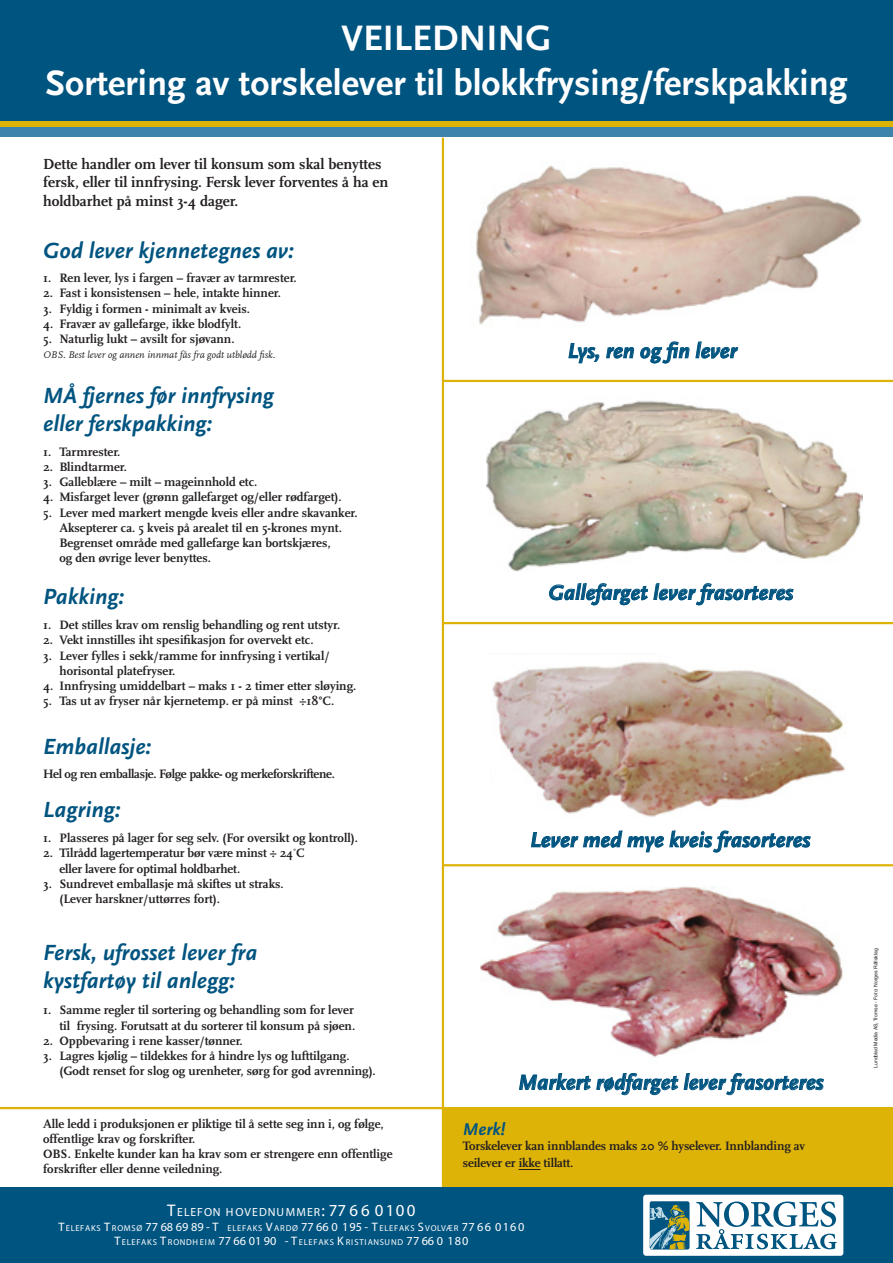
<style>
.page{position:relative;width:893px;height:1263px;background:#fff}
.page>*{position:absolute;margin:0;border:0;box-sizing:border-box;transform-origin:0 0}
.t1{font:700 36.9px/44.2px "Scala Sans";color:#fff;text-align:center}
.t2{font:italic 700 22.95px/27.5px "Scala Sans";color:#005480}
.t3{font:italic 700 21.6px "Scala Sans";color:#005480}
.t4{font:italic 700 17.85px "Scala Sans";color:#005480}
.t5{font:700 15.3px/18.3px "Scala";color:#231f20}
.t6{font:700 12.75px/15.3px "Scala";color:#231f20}
.t7{font:700 12.75px "Scala";letter-spacing:-.025em;color:#231f20}
.t8{font:11.85px "Scala";letter-spacing:.09em;color:#fff}
.t9{font:italic 10.2px "Scala";color:#231f20}
.t10{font:8.55px/14.7px "Scala";letter-spacing:.085em;color:#fff;text-align:center}
.t11{font:5.1px "Helvetica";color:#231f20}
.s1{font-size:16.8px}
.s2{font-size:12.3px}
</style>
<div class="page">
<div style="left:444px;top:1107px;width:449px;height:80px;background:#deb308"></div>
<hr style="left:442px;top:138px;width:2px;height:1052px;background:#deb308">
<div style="left:0;top:124px;width:893px;height:13px;background:#3e84aa"></div>
<div style="left:0;top:1187px;width:893px;height:76px;background:#005480"></div>
<div style="left:0;top:0;width:893px;height:121px;background:#005480"></div>
<div style="left:643px;top:1195px;width:200px;height:61px;background:#fff;border-radius:3px"></div>
<div style="left:650px;top:1201px;width:39px;height:48px;background:#005480;border-radius:2px"></div>
<svg style="left:696px;top:1201px;width:140px;height:48px"></svg>
<svg style="left:650px;top:1205px;width:39px;height:44px"></svg>
<div style="left:0;top:121px;width:893px;height:5px;background:#deb308"></div>
<img style="left:476px;top:165px;width:386px;height:160px">
<img style="left:486px;top:400px;width:377px;height:171px">
<img style="left:480px;top:887px;width:363px;height:171px">
<img style="left:492px;top:662px;width:354px;height:155px">
<svg style="left:568px;top:343px;width:31px;height:20px"></svg>
<svg style="left:606px;top:347px;width:28px;height:12px"></svg>
<svg style="left:640px;top:341px;width:99px;height:23px"></svg>
<svg style="left:549px;top:583px;width:245px;height:22px"></svg>
<svg style="left:531px;top:830px;width:280px;height:23px"></svg>
<svg style="left:519px;top:1073px;width:305px;height:22px"></svg>
<svg style="left:519px;top:1169px;width:21px;height:1px"></svg>
<hr style="left:0;top:1107px;width:443px;height:2px;background:#deb308">
<hr style="left:444px;top:380px;width:449px;height:2px;background:#deb308">
<hr style="left:443px;top:622px;width:450px;height:2px;background:#deb308">
<hr style="left:443px;top:864px;width:450px;height:2px;background:#deb308">
<h1 class="t1" style="left:46px;top:17px;width:803px">VEILEDNING<br>Sortering av torskelever til blokkfrysing/ferskpakking</h1>
<p class="t5" style="left:43px;top:155px;width:347px">Dette handler om lever til konsum som skal benyttes fersk, eller til innfrysing. Fersk lever forventes å ha en holdbarhet på minst 3-4 dager.</p>
<h2 class="t2" style="left:43px;top:238px;width:252px">God lever kjennetegnes av:</h2>
<p class="t6" style="left:43px;top:270px;width:255px">1. Ren lever, lys i fargen – fravær av tarmrester.</p>
<p class="t6" style="left:43px;top:286px;width:239px">2. Fast i konsistensen – hele, intakte hinner.</p>
<p class="t6" style="left:43px;top:301px;width:208px">3. Fyldig i formen - minimalt av kveis.</p>
<p class="t6" style="left:43px;top:316px;width:199px">4. Fravær av gallefarge, ikke blodfylt.</p>
<p class="t6" style="left:43px;top:331px;width:193px">5. Naturlig lukt – avsilt for sjøvann.</p>
<p class="t9" style="left:43px;top:350px;width:234px">OBS. Best lever og annen innmat fås fra godt utblødd fisk.</p>
<h2 class="t2" style="left:43px;top:383px;width:232px">MÅ fjernes før innfrysing eller ferskpakking:</h2>
<p class="t6" style="left:43px;top:444px;width:79px">1. Tarmrester.</p>
<p class="t6" style="left:43px;top:459px;width:85px">2. Blindtarmer.</p>
<p class="t6" style="left:43px;top:474px;width:216px">3. Galleblære – milt – mageinnhold etc.</p>
<p class="t6" style="left:43px;top:490px;width:300px">4. Misfarget lever (grønn gallefarget og/eller rødfarget).</p>
<p class="t6" style="left:59px;top:505px;width:300px;text-indent:-16px">5. Lever med markert mengde kveis eller andre skavanker.<br>Aksepterer ca. 5 kveis på arealet til en 5-krones mynt.<br>Begrenset område med gallefarge kan bortskjæres,<br>og den øvrige lever benyttes.</p>
<h2 class="t2" style="left:43px;top:583px;width:83px">Pakking:</h2>
<p class="t6" style="left:43px;top:617px;width:298px">1. Det stilles krav om renslig behandling og rent utstyr.</p>
<p class="t6" style="left:43px;top:633px;width:272px">2. Vekt innstilles iht spesifikasjon for overvekt etc.</p>
<p class="t6" style="left:59px;top:648px;width:272px;text-indent:-16px">3. Lever fylles i sekk/ramme for innfrysing i vertikal/ horisontal platefryser.</p>
<p class="t6" style="left:43px;top:678px;width:315px">4. Innfrysing umiddelbart – maks 1 - 2 timer etter sløying.</p>
<p class="t6" style="left:43px;top:694px;width:293px">5. Tas ut av fryser når kjernetemp. er på minst ÷18°C.</p>
<h2 class="t2" style="left:43px;top:734px;width:110px">Emballasje:</h2>
<p class="t7" style="left:43px;top:767px;width:293px">Hel og ren emballasje. Følge pakke- og merkeforskriftene.</p>
<h2 class="t2" style="left:43px;top:796px;width:79px">Lagring:</h2>
<p class="t6" style="left:43px;top:830px;width:316px">1. Plasseres på lager for seg selv. (For oversikt og kontroll).</p>
<p class="t6" style="left:59px;top:846px;width:247px;text-indent:-16px">2. Tilrådd lagertemperatur bør være minst ÷ 24˚C eller lavere for optimal holdbarhet.</p>
<p class="t6" style="left:60px;top:876px;width:226px;text-indent:-16px">3. Sundrevet emballasje må skiftes ut straks. (Lever harskner/uttørres fort).</p>
<h2 class="t2" style="left:43px;top:940px;width:216px">Fersk, ufrosset lever fra kystfartøy til anlegg:</h2>
<p class="t6" style="left:43px;top:1002px;width:313px;text-align:right">1. Samme regler til sortering og behandling som for lever til frysing. Forutsatt at du sorterer til konsum på sjøen.</p>
<p class="t6" style="left:43px;top:1033px;width:201px">2. Oppbevaring i rene kasser/tønner.</p>
<p class="t6" style="left:60px;top:1048px;width:318px;text-indent:-16px">3. Lagres kjølig – tildekkes for å hindre lys og lufttilgang. (Godt renset for slog og urenheter, sørg for god avrenning).</p>
<h3 class="t3" style="left:568px;top:339px;width:171px">Lys, ren og fin lever</h3>
<h3 class="t3" style="left:548px;top:581px;width:246px">Gallefarget lever frasorteres</h3>
<h3 class="t3" style="left:530px;top:828px;width:281px">Lever med mye kveis frasorteres</h3>
<h3 class="t3" style="left:518px;top:1071px;width:307px">Markert rødfarget lever frasorteres</h3>
<p class="t6" style="left:43px;top:1116px;width:351px">Alle ledd i produksjonen er pliktige til å sette seg inn i, og følge, offentlige krav og forskrifter.<br>OBS. Enkelte kunder kan ha krav som er strengere enn offentlige forskrifter eller denne veiledning.</p>
<p class="t8" style="left:167px;top:1205px;width:250px"><span class="s1">T</span>ELEFON HOVEDNUMMER<span class="s1">: 77 66 01 00</span></p>
<p class="t10" style="left:58px;top:1220px;width:468px"><span class="s2">T</span>ELEFAKS <span class="s2">T</span> ROMSØ <span class="s2">77 68 69 89 - T</span> ELEFAKS <span class="s2">V</span> ARDØ <span class="s2">77 66 0 1 95 - T</span> ELEFAKS <span class="s2">S</span>VOLVÆR <span class="s2">77 66 01 60<br>T</span>ELEFAKS <span class="s2">T</span> RONDHEIM <span class="s2">77 66 01 90 - T</span> ELEFAKS <span class="s2">K</span> RISTIANSUND <span class="s2">77 66 0 1 80</span></p>
<h3 class="t4" style="left:463px;top:1119px;width:44px">Merk!</h3>
<p class="t6" style="left:463px;top:1138px;width:344px;line-height:17.1px">Torskelever kan innblandes maks 20 % hyselever. Innblanding av seilever er ikke tillatt.</p>
<p class="t11" style="left:873px;top:1068px;width:121px;rotate:-90deg">Lundblad Media AS, Tromsø - Foto: Norges Råfisklag</p>
</div>
